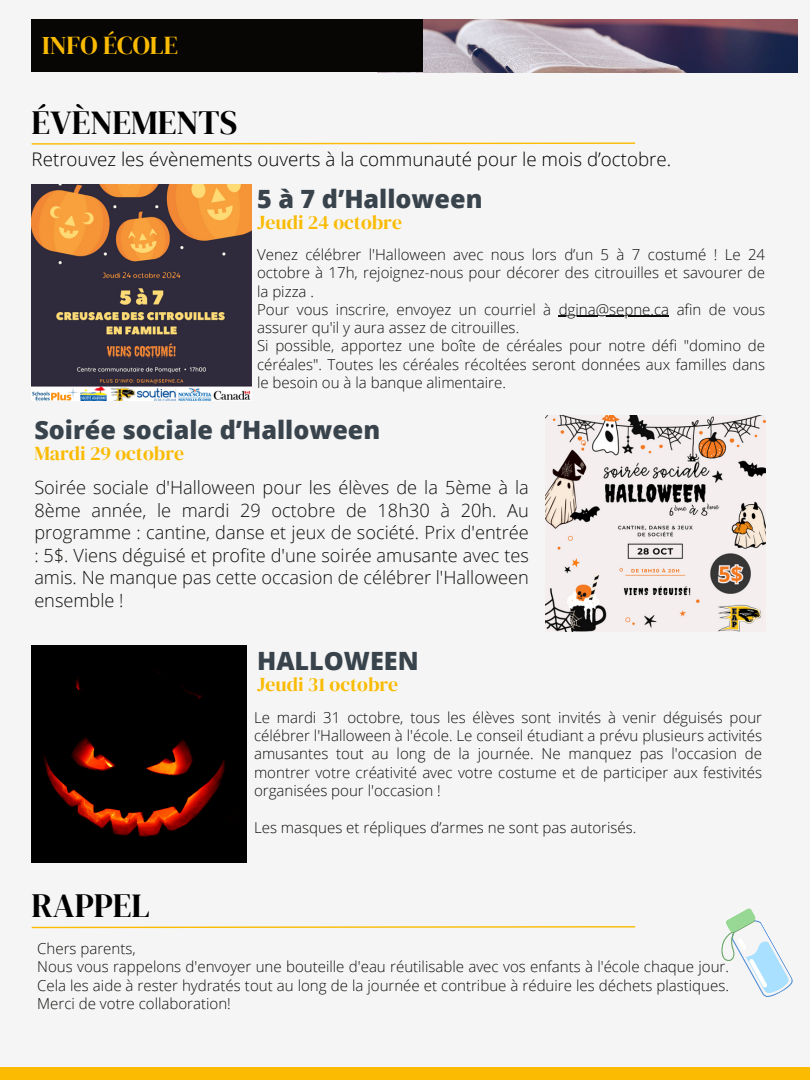
<style>
.page{position:relative;width:810px;height:1080px;background:#f5f5f5}
.page>*{position:absolute;margin:0;border:0;box-sizing:border-box;transform-origin:0 0}
.t1{font:33.75px "DM Serif Display";color:#000}
.t2{font:25.62px "DM Serif Display";color:#fabb02}
.t3{font:800 25.19px "Open Sans";color:#39434c}
.t4{font:19.75px "DM Serif Display";color:#fabb02}
.t5{font:300 18.75px "Open Sans";color:#000}
.t6{font:300 18.19px/22.5px "Open Sans";color:#100f0d;text-align:justify}
.t7{font:300 15.06px/18.2px "Open Sans";color:#100f0d;text-align:justify}
</style>
<div class="page">
<img style="left:423px;top:19px;width:375px;height:53px">
<div style="left:32px;top:19px;width:391px;height:53px;background:#070604"></div>
<div style="left:0;top:1068px;width:810px;height:12px;background:#fabb02"></div>
<svg style="left:31px;top:142px;width:605px;height:3px"></svg>
<img style="left:32px;top:646px;width:215px;height:216px">
<img style="left:32px;top:184px;width:219px;height:216px">
<img style="left:545px;top:415px;width:220px;height:216px">
<svg style="left:31px;top:926px;width:605px;height:3px"></svg>
<svg style="left:721px;top:908px;width:72px;height:89px"></svg>
<hr style="left:559px;top:316px;width:110px;height:1px;background:#100f0d">
<p class="t2" style="left:42px;top:27px;width:137px">INFO ÉCOLE</p>
<h5 class="t1" style="left:32px;top:99px;width:207px">ÉVÈNEMENTS</h5>
<h1 class="t5" style="left:32px;top:145px;width:641px">Retrouvez les évènements ouverts à la communauté pour le mois d’octobre.</h1>
<p class="t3" style="left:257px;top:182px;width:227px">5 à 7 d’Halloween</p>
<h4 class="t4" style="left:257px;top:209px;width:146px">Jeudi 24 octobre</h4>
<h5 class="t7" style="left:257px;top:245px;width:510px">Venez célébrer l'Halloween avec nous lors d’un 5 à 7 costumé ! Le 24 octobre à 17h, rejoignez-nous pour décorer des citrouilles et savourer de la pizza .</h5>
<p class="t7" style="left:257px;top:300px;width:296px">Pour vous inscrire, envoyez un courriel à</p>
<p class="t7" style="left:559px;top:300px;width:208px">dgina@sepne.ca afin de vous</p>
<p class="t7" style="left:257px;top:318px;width:510px">assurer qu'il y aura assez de citrouilles.<br>Si possible, apportez une boîte de céréales pour notre défi "domino de</p>
<p class="t7" style="left:257px;top:355px;width:510px">céréales". Toutes les céréales récoltées seront données aux familles dans le besoin ou à la banque alimentaire.</p>
<h4 class="t3" style="left:34px;top:413px;width:348px">Soirée sociale d’Halloween</h4>
<h5 class="t4" style="left:34px;top:440px;width:151px">Mardi 29 octobre</h5>
<h5 class="t6" style="left:34px;top:476px;width:496px">Soirée sociale d'Halloween pour les élèves de la 5ème à la 8ème année, le mardi 29 octobre de 18h30 à 20h. Au programme : cantine, danse et jeux de société. Prix d'entrée : 5$. Viens déguisé et profite d'une soirée amusante avec tes amis. Ne manque pas cette occasion de célébrer l'Halloween ensemble !</h5>
<p class="t3" style="left:257px;top:643px;width:163px">HALLOWEEN</p>
<p class="t4" style="left:257px;top:671px;width:143px">Jeudi 31 octobre</p>
<h2 class="t7" style="left:254px;top:708px;width:510px">Le mardi 31 octobre, tous les élèves sont invités à venir déguisés pour célébrer l'Halloween à l'école. Le conseil étudiant a prévu plusieurs activités amusantes tout au long de la journée. Ne manquez pas l'occasion de montrer votre créativité avec votre costume et de participer aux festivités organisées pour l'occasion !</h2>
<h5 class="t7" style="left:254px;top:818px;width:384px">Les masques et répliques d’armes ne sont pas autorisés.</h5>
<p class="t1" style="left:32px;top:882px;width:120px">RAPPEL</p>
<p class="t7" style="left:37px;top:939px;width:100px">Chers parents,</p>
<h1 class="t7" style="left:37px;top:957px;width:693px">Nous vous rappelons d'envoyer une bouteille d'eau réutilisable avec vos enfants à l'école chaque jour.<br>Cela les aide à rester hydratés tout au long de la journée et contribue à réduire les déchets plastiques.<br>Merci de votre collaboration!</h1>
</div>
